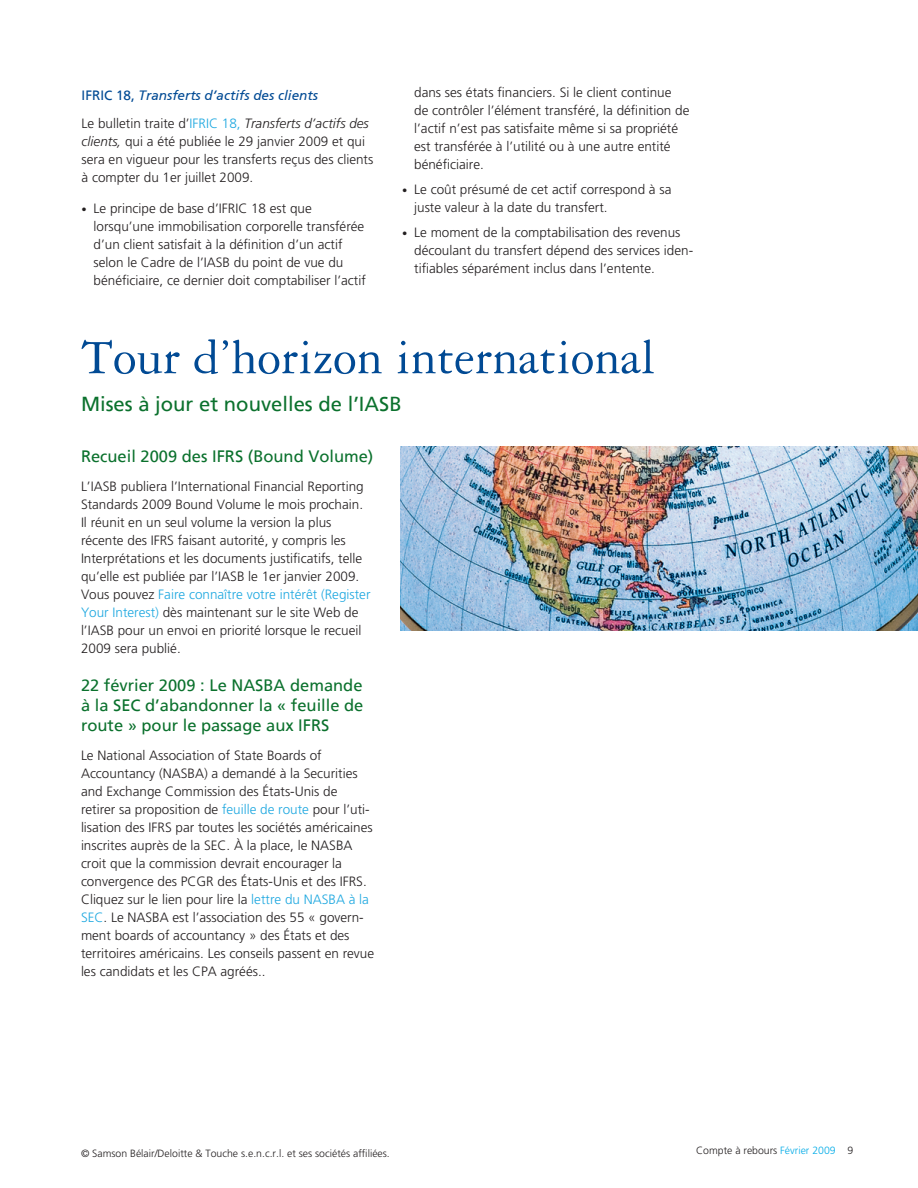
<style>
.page{position:relative;width:918px;height:1188px;background:#fff}
.page>*{position:absolute;margin:0;border:0;box-sizing:border-box;transform-origin:0 0}
.t1{font:52.5px "Garamond Three";color:#014a94}
.t2{font:20.25px "Frutiger";color:#0b712d}
.t3{font:16.5px/19.8px "Frutiger";color:#0b712d;text-align:justify}
.t4{font:300 13.5px/18px "Frutiger";color:#231f20}
.t5{font:italic 13.5px/28.8px "Frutiger";color:#014a94}
.t6{font:300 10.5px "Frutiger";color:#231f20}
.s1{font-style:normal}
.s2{font-weight:300;font-style:normal;color:#231f20}
.s3{font-weight:300;font-style:normal;color:#1ea8e0}
.s4{font-weight:300;color:#231f20}
.s5{font-style:italic}
.s6{font-size:10.5px}
.s7{color:#1ea8e0}
.s8{color:#00abe7}
</style>
<div class="page">
<img style="left:401px;top:447px;width:517px;height:183px">
<p class="t5" style="left:82px;top:81px;width:289px"><span class="s1">IFRIC 18,</span> Transferts d’actifs des clients<br><span class="s2">Le bulletin traite d’</span><span class="s3">IFRIC 18,</span> <span class="s4">Transferts d’actifs des</span></p>
<p class="t4" style="left:82px;top:133px;width:293px"><span class="s5">clients,</span> qui a été publiée le 29 janvier 2009 et qui sera en vigueur pour les transferts reçus des clients à compter du 1er juillet 2009.</p>
<p class="t4" style="left:94px;top:199px;width:274px;text-indent:-12px"><span class="s6">•</span> Le principe de base d’IFRIC 18 est que lorsqu’une immobilisation corporelle transférée d’un client satisfait à la définition d’un actif selon le Cadre de l’IASB du point de vue du bénéficiaire, ce dernier doit comptabiliser l’actif</p>
<p class="t4" style="left:414px;top:84px;width:277px">dans ses états financiers. Si le client continue<br>de contrôler l’élément transféré, la définition de l’actif n’est pas satisfaite même si sa propriété est transférée à l’utilité ou à une autre entité bénéficiaire.</p>
<p class="t4" style="left:414px;top:180px;width:259px;text-indent:-12px"><span class="s6">•</span> Le coût présumé de cet actif correspond à sa juste valeur à la date du transfert.</p>
<p class="t4" style="left:414px;top:223px;width:281px;text-indent:-12px"><span class="s6">•</span> Le moment de la comptabilisation des revenus découlant du transfert dépend des services iden&shy;tifiables séparément inclus dans l’entente.</p>
<h1 class="t1" style="left:81px;top:329px;width:576px">Tour d’horizon international</h1>
<h2 class="t2" style="left:81px;top:392px;width:322px">Mises à jour et nouvelles de l’IASB</h2>
<p class="t3" style="left:81px;top:447px;width:294px">Recueil 2009 des IFRS (Bound Volume)</p>
<p class="t4" style="left:81px;top:478px;width:291px">L’IASB publiera l’International Financial Reporting Standards 2009 Bound Volume le mois prochain.<br>Il réunit en un seul volume la version la plus récente des IFRS faisant autorité, y compris les Interprétations et les documents justificatifs, telle qu’elle est publiée par l’IASB le 1er janvier 2009.<br>Vous pouvez <span class="s7">Faire connaître votre intérêt (Register Your Interest)</span> dès maintenant sur le site Web de l’IASB pour un envoi en priorité lorsque le recueil 2009 sera publié.</p>
<p class="t3" style="left:81px;top:676px;width:284px">22 février 2009 : Le NASBA demande à la SEC d’abandonner la « feuille de route » pour le passage aux IFRS</p>
<p class="t4" style="left:81px;top:746px;width:295px">Le National Association of State Boards of Accountancy (NASBA) a demandé à la Securities and Exchange Commission des États-Unis de retirer sa proposition de <span class="s7">feuille de route</span> pour l’uti&shy;lisation des IFRS par toutes les sociétés américaines inscrites auprès de la SEC. À la place, le NASBA croit que la commission devrait encourager la convergence des PCGR des États-Unis et des IFRS.<br>Cliquez sur le lien pour lire la <span class="s7">lettre du NASBA à la SEC</span>. Le NASBA est l’association des 55 « govern&shy;ment boards of accountancy » des États et des territoires américains. Les conseils passent en revue les candidats et les CPA agréés..</p>
<p class="t6" style="left:81px;top:1147px;width:310px">© Samson Bélair/Deloitte &amp; Touche s.e.n.c.r.l. et ses sociétés affiliées.</p>
<p class="t6" style="left:696px;top:1145px;width:158px">Compte à rebours <span class="s8">Février 2009</span> 9</p>
</div>
